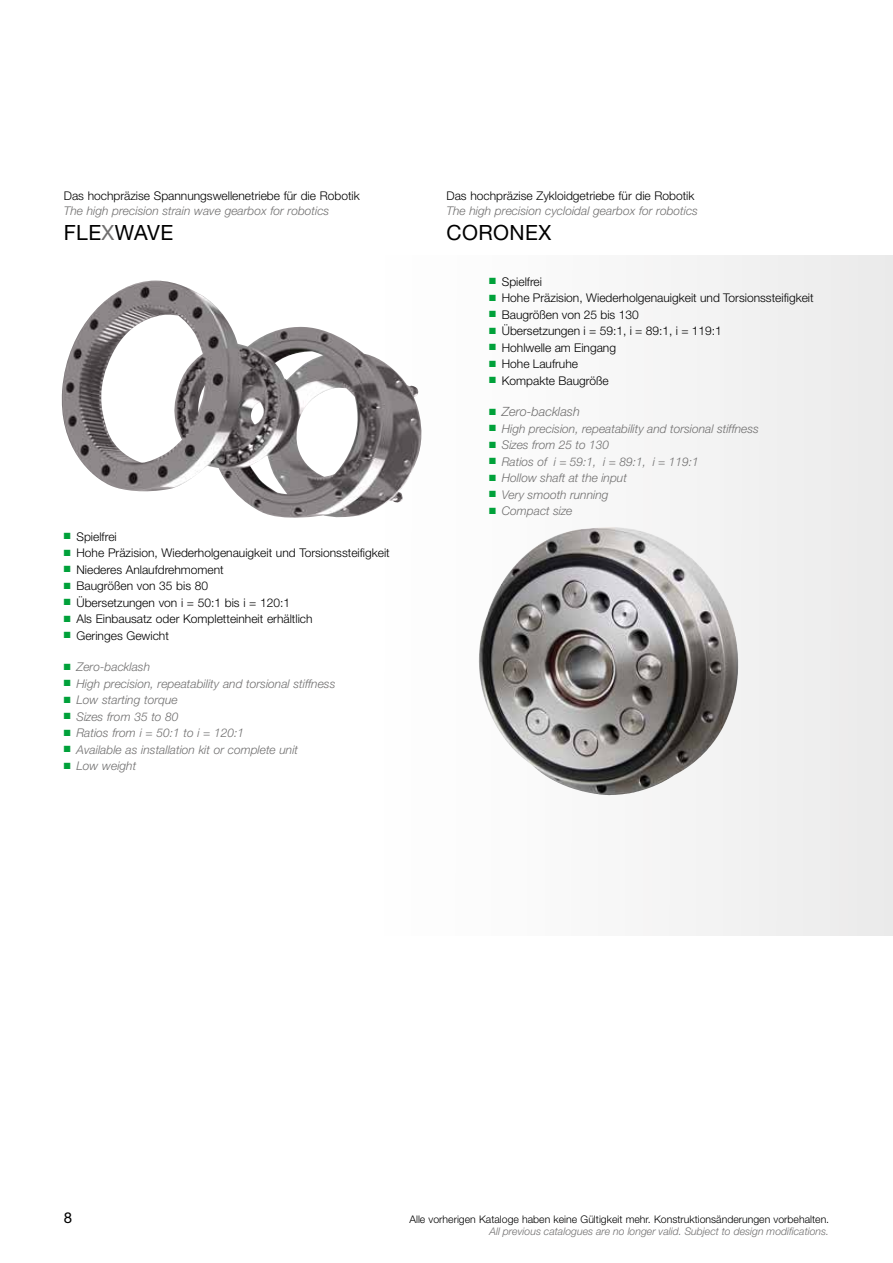
<style>
.page{position:relative;width:893px;height:1263px;background:#fff}
.page>*{position:absolute;margin:0;border:0;box-sizing:border-box;transform-origin:0 0}
.t1{font:21px "Helvetica Neue LT Pro";letter-spacing:.02em;color:#000}
.t2{font:15px "Helvetica Neue LT Pro";color:#000}
.t3{font:italic 300 12.75px "Helvetica Neue LT Pro";color:#706f6f}
.t4{font:300 12px "Helvetica Neue LT Pro";color:#000}
.t5{font:italic 300 12px "Helvetica Neue LT Pro";color:#706f6f}
.t6{font:300 10.5px "Helvetica Neue LT Pro";color:#000}
.t7{font:italic 300 10.5px "Helvetica Neue LT Pro";color:#706f6f}
.s1{color:#706f6f}
.s2{color:#00a13a}
</style>
<div class="page">
<svg style="left:149px;top:255px;width:744px;height:680px"></svg>
<img style="left:61px;top:281px;width:368px;height:242px">
<img style="left:529px;top:527px;width:79px;height:25px">
<p class="t4" style="left:64px;top:188px;width:297px">Das hochpräzise Spannungswellenetriebe für die Robotik</p>
<p class="t5" style="left:64px;top:203px;width:267px">The high precision strain wave gearbox for robotics</p>
<h1 class="t1" style="left:64px;top:220px;width:111px">FLE<span class="s1">X</span>WAVE</h1>
<p class="t4" style="left:64px;top:529px;width:54px"><span class="s2">■</span> Spielfrei</p>
<p class="t4" style="left:64px;top:545px;width:328px"><span class="s2">■</span> Hohe Präzision, Wiederholgenauigkeit und Torsionssteifigkeit</p>
<p class="t4" style="left:64px;top:562px;width:162px"><span class="s2">■</span> Niederes Anlaufdrehmoment</p>
<p class="t4" style="left:64px;top:578px;width:146px"><span class="s2">■</span> Baugrößen von 35 bis 80</p>
<p class="t4" style="left:64px;top:595px;width:228px"><span class="s2">■</span> Übersetzungen von i = 50:1 bis i = 120:1</p>
<p class="t4" style="left:64px;top:611px;width:250px"><span class="s2">■</span> Als Einbausatz oder Kompletteinheit erhältlich</p>
<p class="t4" style="left:64px;top:628px;width:107px"><span class="s2">■</span> Geringes Gewicht</p>
<p class="t5" style="left:64px;top:660px;width:88px"><span class="s2">■</span> Zero-backlash</p>
<p class="t5" style="left:64px;top:676px;width:273px"><span class="s2">■</span> High precision, repeatability and torsional stiffness</p>
<p class="t5" style="left:64px;top:693px;width:115px"><span class="s2">■</span> Low starting torque</p>
<p class="t5" style="left:64px;top:709px;width:116px"><span class="s2">■</span> Sizes from 35 to 80</p>
<p class="t5" style="left:64px;top:726px;width:182px"><span class="s2">■</span> Ratios from i = 50:1 to i = 120:1</p>
<p class="t5" style="left:64px;top:742px;width:236px"><span class="s2">■</span> Available as installation kit or complete unit</p>
<p class="t5" style="left:64px;top:759px;width:74px"><span class="s2">■</span> Low weight</p>
<p class="t4" style="left:446px;top:188px;width:249px">Das hochpräzise Zykloidgetriebe für die Robotik</p>
<p class="t5" style="left:446px;top:203px;width:253px">The high precision cycloidal gearbox for robotics</p>
<h1 class="t1" style="left:446px;top:220px;width:106px">CORONEX</h1>
<p class="t4" style="left:489px;top:274px;width:54px"><span class="s2">■</span> Spielfrei</p>
<p class="t4" style="left:489px;top:290px;width:326px"><span class="s2">■</span> Hohe Präzision, Wiederholgenauigkeit und Torsionssteifigkeit</p>
<p class="t4" style="left:489px;top:307px;width:151px"><span class="s2">■</span> Baugrößen von 25 bis 130</p>
<p class="t4" style="left:489px;top:323px;width:234px"><span class="s2">■</span> Übersetzungen i = 59:1, i = 89:1, i = 119:1</p>
<p class="t4" style="left:489px;top:340px;width:129px"><span class="s2">■</span> Hohlwelle am Eingang</p>
<p class="t4" style="left:489px;top:356px;width:91px"><span class="s2">■</span> Hohe Laufruhe</p>
<p class="t4" style="left:489px;top:373px;width:121px"><span class="s2">■</span> Kompakte Baugröße</p>
<p class="t3" style="left:489px;top:404px;width:92px"><span class="s2">■</span> Zero-backlash</p>
<p class="t5" style="left:489px;top:421px;width:272px"><span class="s2">■</span> High precision, repeatability and torsional stiffness</p>
<p class="t5" style="left:489px;top:437px;width:122px"><span class="s2">■</span> Sizes from 25 to 130</p>
<p class="t5" style="left:489px;top:454px;width:211px"><span class="s2">■</span> Ratios of i = 59:1, i = 89:1, i = 119:1</p>
<p class="t5" style="left:489px;top:470px;width:139px"><span class="s2">■</span> Hollow shaft at the input</p>
<p class="t5" style="left:489px;top:487px;width:121px"><span class="s2">■</span> Very smooth running</p>
<p class="t5" style="left:489px;top:503px;width:85px"><span class="s2">■</span> Compact size</p>
<p class="t2" style="left:64px;top:1208px;width:10px">8</p>
<p class="t6" style="left:409px;top:1212px;width:421px">Alle vorherigen Kataloge haben keine Gültigkeit mehr. Konstruktionsänderungen vorbehalten.</p>
<p class="t7" style="left:489px;top:1225px;width:341px">All previous catalogues are no longer valid. Subject to design modifications.</p>
</div>
